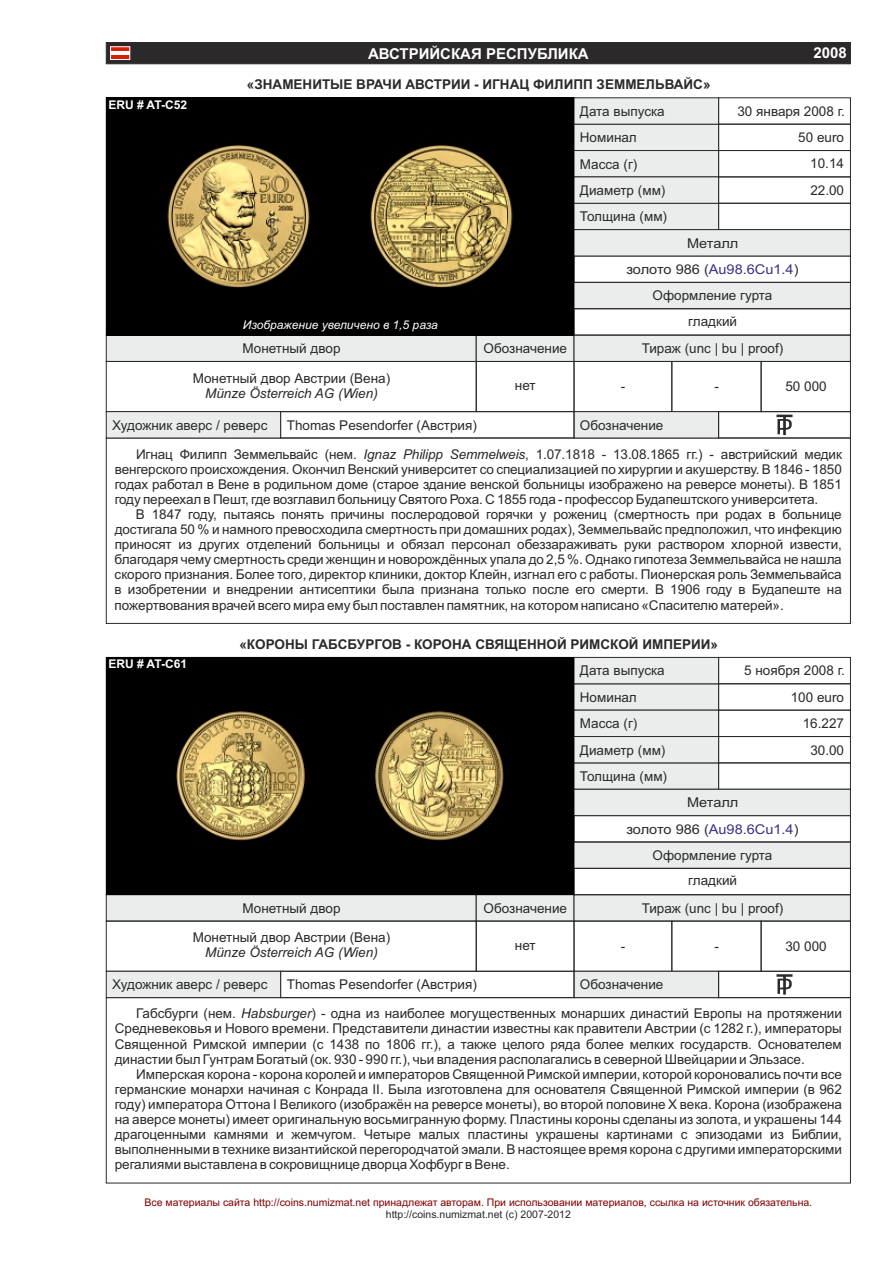
<style>
.page{position:relative;width:893px;height:1263px;background:#fff}
.page>*{position:absolute;margin:0;border:0;box-sizing:border-box;transform-origin:0 0}
.t1{font:700 15px "Arial";color:#fff}
.t2{font:13.5px/15.1px "Arial";color:#2b2929;text-align:justify}
.t3{font:700 13.5px "Arial";color:#2b2929}
.t4{font:13.5px/26.4px "Arial";color:#2b2929;text-align:center;scale:1.08 1}
.t5{font:italic 13.5px "Arial";color:#2b2929}
.t6{font:italic 12px "Arial";color:#fff}
.t7{font:700 12px "Arial";color:#fff}
.t8{font:10.5px "Arial";color:#800000}
.t9{font:10.5px "Arial";color:#2b2929}
.s1{color:#383085}
.s2{font-style:italic}
</style>
<div class="page">
<div style="left:106px;top:42px;width:745px;height:22px;background:#2b2929"></div>
<hr style="left:111px;top:51px;width:19px;height:4px;background:#fff">
<hr style="left:111px;top:55px;width:19px;height:4px;background:#d91f05">
<hr style="left:111px;top:47px;width:19px;height:4px;background:#d91f05">
<div style="left:110px;top:47px;width:20px;height:13px;border:1px solid #fff"></div>
<svg style="left:574px;top:282px;width:277px;height:27px;background:#dcdddd"></svg>
<div style="left:574px;top:256px;width:277px;height:26px;border:1px solid #2b2929"></div>
<svg style="left:106px;top:335px;width:745px;height:26px;background:#e1e3e3"></svg>
<svg style="left:574px;top:97px;width:277px;height:159px"></svg>
<div style="left:106px;top:438px;width:745px;height:185px;border:1px solid #2b2929"></div>
<div style="left:672px;top:361px;width:89px;height:51px;border:1px solid #2b2929"></div>
<div style="left:476px;top:361px;width:98px;height:51px;border:1px solid #2b2929"></div>
<div style="left:761px;top:361px;width:90px;height:51px;border:1px solid #2b2929"></div>
<div style="left:574px;top:361px;width:98px;height:51px;border:1px solid #2b2929"></div>
<div style="left:106px;top:361px;width:370px;height:51px;border:1px solid #2b2929"></div>
<svg style="left:574px;top:411px;width:144px;height:27px;background:#dee0e0"></svg>
<div style="left:280px;top:411px;width:294px;height:27px;border:1px solid #2b2929"></div>
<div style="left:718px;top:411px;width:133px;height:27px;border:1px solid #2b2929"></div>
<svg style="left:106px;top:411px;width:175px;height:27px;background:#dddfdf"></svg>
<img style="left:106px;top:98px;width:468px;height:237px">
<svg style="left:776px;top:415px;width:16px;height:20px"></svg>
<svg style="left:574px;top:842px;width:277px;height:26px;background:#e2e4e4"></svg>
<div style="left:574px;top:815px;width:277px;height:27px;border:1px solid #2b2929"></div>
<svg style="left:106px;top:895px;width:745px;height:26px;background:#e2e4e4"></svg>
<svg style="left:574px;top:657px;width:277px;height:159px"></svg>
<div style="left:574px;top:868px;width:277px;height:27px;border:1px solid #2b2929"></div>
<div style="left:672px;top:921px;width:89px;height:50px;border:1px solid #2b2929"></div>
<div style="left:476px;top:921px;width:98px;height:50px;border:1px solid #2b2929"></div>
<div style="left:761px;top:921px;width:90px;height:50px;border:1px solid #2b2929"></div>
<div style="left:574px;top:921px;width:98px;height:50px;border:1px solid #2b2929"></div>
<div style="left:106px;top:921px;width:370px;height:50px;border:1px solid #2b2929"></div>
<svg style="left:574px;top:971px;width:144px;height:27px;background:#dddfdf"></svg>
<div style="left:280px;top:971px;width:294px;height:27px;border:1px solid #2b2929"></div>
<div style="left:718px;top:971px;width:133px;height:27px;border:1px solid #2b2929"></div>
<svg style="left:106px;top:971px;width:175px;height:27px;background:#dcdede"></svg>
<img style="left:106px;top:657px;width:468px;height:238px">
<svg style="left:776px;top:974px;width:16px;height:21px"></svg>
<p class="t1" style="left:368px;top:48px;width:222px">АВСТРИЙСКАЯ РЕСПУБЛИКА</p>
<p class="t1" style="left:813px;top:47px;width:35px">2008</p>
<p class="t7" style="left:108px;top:100px;width:80px">ERU # AT-C52</p>
<p class="t3" style="left:247px;top:79px;width:465px">«ЗНАМЕНИТЫЕ ВРАЧИ АВСТРИИ - ИГНАЦ ФИЛИПП ЗЕММЕЛЬВАЙС»</p>
<p class="t2" style="left:580px;top:105px;width:86px">Дата выпуска</p>
<p class="t2" style="left:580px;top:131px;width:58px">Номинал</p>
<p class="t2" style="left:580px;top:158px;width:59px">Масса (г)</p>
<p class="t2" style="left:580px;top:210px;width:89px">Толщина (мм)</p>
<p class="t2" style="left:580px;top:184px;width:87px">Диаметр (мм)</p>
<p class="t2" style="left:737px;top:105px;width:109px">30 января 2008 г.</p>
<p class="t2" style="left:810px;top:125px;width:35px;line-height:26.4px;text-indent:-12px">50 euro 10.14<br>22.00</p>
<p class="t4" style="left:626px;top:231px;width:161px">Металл<br>золото 986 (<span class="s1">Au98.6Cu1.4</span>)</p>
<p class="t6" style="left:243px;top:320px;width:197px">Изображение увеличено в 1,5 раза</p>
<p class="t2" style="left:653px;top:289px;width:121px">Оформление гурта</p>
<p class="t2" style="left:688px;top:315px;width:50px">гладкий</p>
<p class="t2" style="left:243px;top:342px;width:99px">Монетный двор</p>
<p class="t2" style="left:484px;top:342px;width:85px">Обозначение</p>
<p class="t2" style="left:642px;top:342px;width:143px">Тираж (unc | bu | proof)</p>
<p class="t2" style="left:193px;top:371px;width:199px">Монетный двор Австрии (Вена)</p>
<p class="t5" style="left:205px;top:388px;width:174px">Münze Österreich AG (Wien)</p>
<p class="t2" style="left:112px;top:418px;width:157px">Художник аверс / реверс</p>
<p class="t2" style="left:580px;top:419px;width:85px">Обозначение</p>
<p class="t2" style="left:515px;top:379px;width:22px">нет</p>
<p class="t2" style="left:621px;top:380px;width:6px">-</p>
<p class="t2" style="left:714px;top:380px;width:6px">-</p>
<p class="t2" style="left:785px;top:380px;width:43px">50 000</p>
<p class="t2" style="left:287px;top:418px;width:192px">Thomas Pesendorfer (Австрия)</p>
<p class="t2" style="left:115px;top:448px;width:729px;text-indent:21px">Игнац Филипп Земмельвайс (нем. <span class="s2">Ignaz Philipp Semmelweis</span>, 1.07.1818 - 13.08.1865 гг.) - австрийский медик венгерского происхождения. Окончил Венский университет со специализацией по хирургии и акушерству. В 1846 - 1850 годах работал в Вене в родильном доме (старое здание венской больницы изображено на реверсе монеты). В 1851 году переехал в Пешт, где возглавил больницу Святого Роха. С 1855 года - профессор Будапештского университета.</p>
<p class="t2" style="left:115px;top:508px;width:729px;text-indent:21px">В 1847 году, пытаясь понять причины послеродовой горячки у рожениц (смертность при родах в больнице достигала 50 % и намного превосходила смертность при домашних родах), Земмельвайс предположил, что инфекцию приносят из других отделений больницы и обязал персонал обеззараживать руки раствором хлорной извести, благодаря чему смертность среди женщин и новорождённых упала до 2,5 %. Однако гипотеза Земмельвайса не нашла скорого признания. Более того, директор клиники, доктор Клейн, изгнал его с работы. Пионерская роль Земмельвайса в изобретении и внедрении антисептики была признана только после его смерти. В 1906 году в Будапеште на пожертвования врачей всего мира ему был поставлен памятник, на котором написано «Спасителю матерей».</p>
<p class="t7" style="left:108px;top:659px;width:80px">ERU # AT-C61</p>
<p class="t3" style="left:239px;top:639px;width:480px">«КОРОНЫ ГАБСБУРГОВ - КОРОНА СВЯЩЕННОЙ РИМСКОЙ ИМПЕРИИ»</p>
<p class="t2" style="left:580px;top:664px;width:86px">Дата выпуска</p>
<p class="t2" style="left:580px;top:691px;width:58px">Номинал</p>
<p class="t2" style="left:580px;top:717px;width:59px">Масса (г)</p>
<p class="t2" style="left:580px;top:770px;width:89px">Толщина (мм)</p>
<p class="t2" style="left:580px;top:743px;width:87px">Диаметр (мм)</p>
<p class="t2" style="left:744px;top:664px;width:102px">5 ноября 2008 г.</p>
<p class="t2" style="left:791px;top:685px;width:55px;line-height:26.4px;text-align:right">100 euro<br>16.227<br>30.00</p>
<p class="t4" style="left:626px;top:791px;width:161px">Металл<br>золото 986 (<span class="s1">Au98.6Cu1.4</span>)</p>
<p class="t2" style="left:653px;top:849px;width:121px">Оформление гурта</p>
<p class="t2" style="left:688px;top:874px;width:50px">гладкий</p>
<p class="t2" style="left:243px;top:902px;width:99px">Монетный двор</p>
<p class="t2" style="left:484px;top:902px;width:85px">Обозначение</p>
<p class="t2" style="left:642px;top:902px;width:143px">Тираж (unc | bu | proof)</p>
<p class="t2" style="left:193px;top:931px;width:199px">Монетный двор Австрии (Вена)</p>
<p class="t5" style="left:205px;top:947px;width:174px">Münze Österreich AG (Wien)</p>
<p class="t2" style="left:515px;top:938px;width:22px">нет</p>
<p class="t2" style="left:621px;top:940px;width:6px">-</p>
<p class="t2" style="left:714px;top:940px;width:6px">-</p>
<p class="t2" style="left:785px;top:940px;width:43px">30 000</p>
<p class="t2" style="left:112px;top:978px;width:157px">Художник аверс / реверс</p>
<p class="t2" style="left:580px;top:978px;width:85px">Обозначение</p>
<p class="t2" style="left:287px;top:978px;width:192px">Thomas Pesendorfer (Австрия)</p>
<p class="t2" style="left:115px;top:1007px;width:729px;text-indent:21px">Габсбурги (нем. <span class="s2">Habsburger</span>) - одна из наиболее могущественных монарших династий Европы на протяжении Средневековья и Нового времени. Представители династии известны как правители Австрии (c 1282 г.), императоры Священной Римской империи (с 1438 по 1806 гг.), а также целого ряда более мелких государств. Основателем династии был Гунтрам Богатый (ок. 930 - 990 гг.), чьи владения располагались в северной Швейцарии и Эльзасе.</p>
<p class="t2" style="left:115px;top:1067px;width:729px;text-indent:21px">Имперская корона - корона королей и императоров Священной Римской империи, которой короновались почти все германские монархи начиная с Конрада II. Была изготовлена для основателя Священной Римской империи (в 962 году) императора Оттона I Великого (изображён на реверсе монеты), во второй половине Х века. Корона (изображена на аверсе монеты) имеет оригинальную восьмигранную форму. Пластины короны сделаны из золота, и украшены 144 драгоценными камнями и жемчугом. Четыре малых пластины украшены картинами с эпизодами из Библии, выполненными в технике византийской перегородчатой эмали. В настоящее время корона с другими императорскими регалиями выставлена в сокровищнице дворца Хофбург в Вене.</p>
<p class="t8" style="left:144px;top:1198px;width:669px">Все материалы сайта http://coins.numizmat.net принадлежат авторам. При использовании материалов, ссылка на источник обязательна.</p>
<p class="t9" style="left:386px;top:1210px;width:187px">http://coins.numizmat.net (c) 2007-2012</p>
</div>
